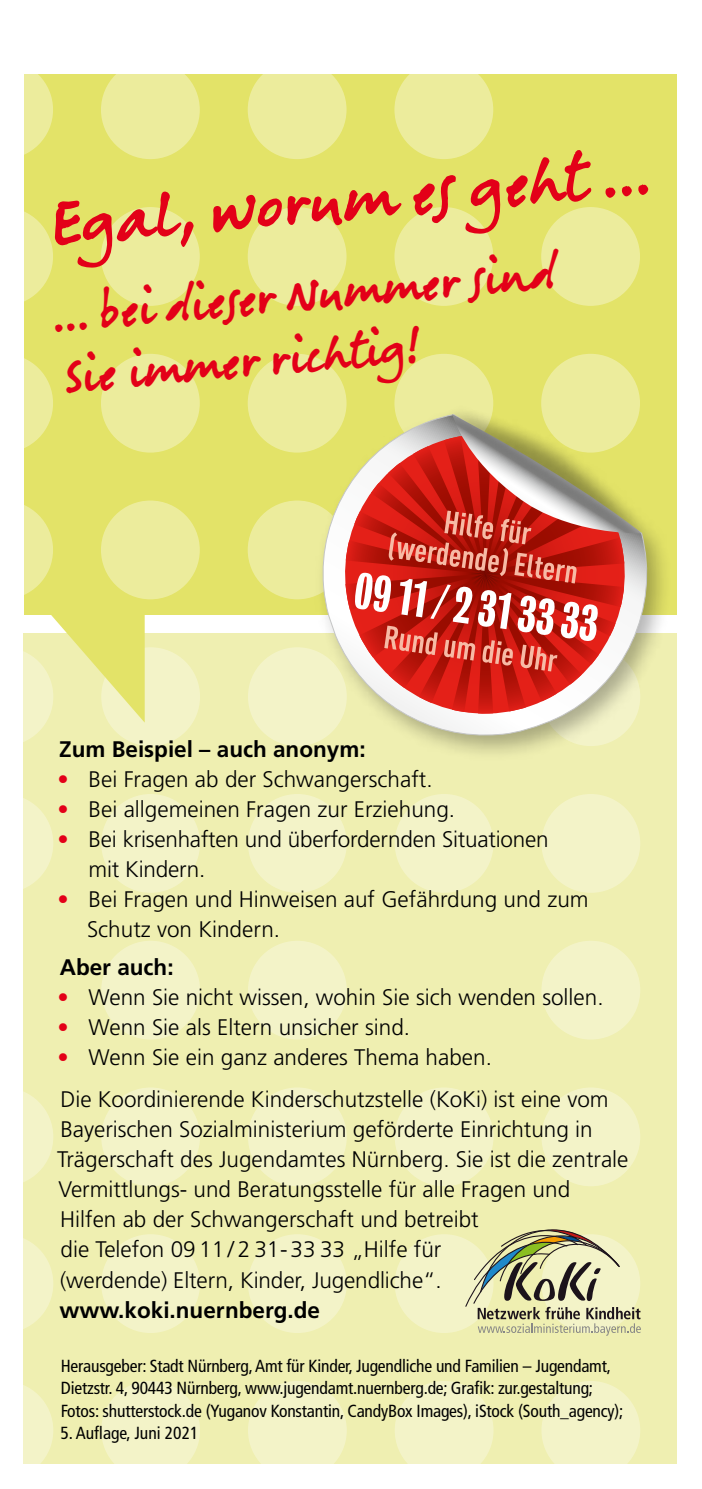
<style>
.page{position:relative;width:702px;height:1489px;background:#fff}
.page>*{position:absolute;margin:0;border:0;box-sizing:border-box;transform-origin:0 0}
.t1{font:58px "Berranger Hand ITC Std";color:#e30018}
.t2{font:43.25px/61.5px "Berranger Hand ITC Std";color:#e30018}
.t3{font:300 22.5px/30px "Frutiger";color:#000}
.t4{font:700 22.5px "Frutiger";color:#000}
.t5{font:condensed 17.5px/22.5px "Frutiger";letter-spacing:-.01em;color:#000}
.s1{color:#e30018}
</style>
<div class="page">
<div style="left:24px;top:624px;width:653px;height:839px;background:#efefb1"></div>
<div style="left:101px;top:647px;width:99px;height:99px;background:#f3f3c8;border-radius:50%"></div>
<div style="left:248px;top:647px;width:99px;height:99px;background:#f3f3c8;border-radius:50%"></div>
<svg style="left:24px;top:798px;width:29px;height:90px"></svg>
<div style="left:101px;top:794px;width:99px;height:98px;background:#f3f3c8;border-radius:50%"></div>
<div style="left:248px;top:794px;width:99px;height:98px;background:#f3f3c8;border-radius:50%"></div>
<div style="left:394px;top:794px;width:99px;height:98px;background:#f3f3c8;border-radius:50%"></div>
<div style="left:541px;top:794px;width:99px;height:98px;background:#f3f3c8;border-radius:50%"></div>
<div style="left:101px;top:940px;width:99px;height:99px;background:#f3f3c8;border-radius:50%"></div>
<div style="left:248px;top:940px;width:99px;height:99px;background:#f3f3c8;border-radius:50%"></div>
<div style="left:541px;top:940px;width:99px;height:99px;background:#f3f3c8;border-radius:50%"></div>
<svg style="left:24px;top:1092px;width:29px;height:90px"></svg>
<div style="left:101px;top:1087px;width:99px;height:99px;background:#f3f3c8;border-radius:50%"></div>
<div style="left:248px;top:1087px;width:99px;height:99px;background:#f3f3c8;border-radius:50%"></div>
<div style="left:394px;top:1087px;width:99px;height:99px;background:#f3f3c8;border-radius:50%"></div>
<div style="left:541px;top:1087px;width:99px;height:99px;background:#f3f3c8;border-radius:50%"></div>
<svg style="left:24px;top:1239px;width:29px;height:90px"></svg>
<div style="left:101px;top:1234px;width:99px;height:98px;background:#f3f3c8;border-radius:50%"></div>
<div style="left:248px;top:1234px;width:99px;height:98px;background:#f3f3c8;border-radius:50%"></div>
<div style="left:394px;top:1234px;width:99px;height:98px;background:#f3f3c8;border-radius:50%"></div>
<svg style="left:24px;top:1385px;width:29px;height:78px"></svg>
<svg style="left:101px;top:1381px;width:99px;height:82px"></svg>
<svg style="left:248px;top:1381px;width:99px;height:82px"></svg>
<svg style="left:395px;top:1381px;width:98px;height:82px"></svg>
<svg style="left:541px;top:1381px;width:99px;height:82px"></svg>
<div style="left:25px;top:74px;width:653px;height:559px;background:#e3e368"></div>
<svg style="left:25px;top:74px;width:28px;height:80px"></svg>
<svg style="left:101px;top:74px;width:99px;height:85px"></svg>
<svg style="left:248px;top:74px;width:98px;height:85px"></svg>
<svg style="left:394px;top:74px;width:99px;height:85px"></svg>
<svg style="left:25px;top:212px;width:28px;height:89px"></svg>
<div style="left:101px;top:207px;width:99px;height:99px;background:#ecec9c;border-radius:50%"></div>
<div style="left:248px;top:207px;width:98px;height:99px;background:#ecec9c;border-radius:50%"></div>
<div style="left:394px;top:207px;width:99px;height:99px;background:#ecec9c;border-radius:50%"></div>
<div style="left:541px;top:207px;width:99px;height:99px;background:#ecec9c;border-radius:50%"></div>
<svg style="left:25px;top:359px;width:28px;height:89px"></svg>
<div style="left:101px;top:354px;width:99px;height:98px;background:#ecec9c;border-radius:50%"></div>
<div style="left:248px;top:354px;width:98px;height:98px;background:#ecec9c;border-radius:50%"></div>
<svg style="left:25px;top:505px;width:28px;height:90px"></svg>
<div style="left:101px;top:500px;width:99px;height:99px;background:#ecec9c;border-radius:50%"></div>
<div style="left:248px;top:500px;width:98px;height:99px;background:#ecec9c;border-radius:50%"></div>
<div style="left:11px;top:615px;width:676px;height:17px;background:#fff"></div>
<svg style="left:24px;top:609px;width:121px;height:133px"></svg>
<svg style="left:465px;top:1229px;width:175px;height:106px"></svg>
<div style="left:314px;top:405px;width:359px;height:356px;background:#000;opacity:.3"></div>
<svg style="left:317px;top:414px;width:343px;height:326px"></svg>
<svg style="left:327px;top:434px;width:315px;height:297px"></svg>
<svg style="left:345px;top:434px;width:9px;height:176px"></svg>
<img style="left:356px;top:304px;width:321px;height:340px">
<svg style="left:354px;top:414px;width:289px;height:257px;background:#ce7057"></svg>
<div style="left:677px;top:0;width:25px;height:1488px;background:#fff"></div>
<h1 class="t1" style="left:48px;top:185px;width:602px;rotate:-5deg">Egal, worum es geht ...</h1>
<h2 class="t2" style="left:49px;top:289px;width:506px;rotate:-5deg">... bei dieser Nummer sind<br>Sie immer richtig!</h2>
<p class="t4" style="left:59px;top:736px;width:308px">Zum Beispiel – auch anonym:</p>
<p class="t3" style="left:57px;top:764px;width:376px"><span class="s1">•</span> Bei Fragen ab der Schwangerschaft.</p>
<p class="t3" style="left:57px;top:794px;width:399px"><span class="s1">•</span> Bei allgemeinen Fragen zur Erziehung.</p>
<p class="t3" style="left:89px;top:824px;width:461px;text-indent:-31px"><span class="s1">•</span> Bei krisenhaften und überfordernden Situationen mit Kindern.</p>
<p class="t3" style="left:87px;top:884px;width:503px;text-indent:-30px"><span class="s1">•</span> Bei Fragen und Hinweisen auf Gefährdung und zum<br>Schutz von Kindern.</p>
<p class="t4" style="left:60px;top:953px;width:115px">Aber auch:</p>
<p class="t3" style="left:57px;top:982px;width:547px"><span class="s1">•</span> Wenn Sie nicht wissen, wohin Sie sich wenden sollen.</p>
<p class="t3" style="left:57px;top:1012px;width:354px"><span class="s1">•</span> Wenn Sie als Eltern unsicher sind.</p>
<p class="t3" style="left:57px;top:1036px;width:552px;line-height:42.5px"><span class="s1">•</span> Wenn Sie ein ganz anderes Thema haben.<br>Die Koordinierende Kinderschutzstelle (KoKi) ist eine vom</p>
<p class="t3" style="left:57px;top:1114px;width:572px">Bayerischen Sozialministerium geförderte Einrichtung in Trägerschaft des Jugendamtes Nürnberg. Sie ist die zentrale Vermittlungs- und Beratungsstelle für alle Fragen und Hilfen ab der Schwangerschaft und betreibt<br>die Telefon 09 11 / 2 31-33 33 „Hilfe für<br>(werdende) Eltern, Kinder, Jugendliche“.</p>
<p class="t4" style="left:59px;top:1296px;width:262px">www.koki.nuernberg.de</p>
<p class="t5" style="left:61px;top:1354px;width:564px">Herausgeber: Stadt Nürnberg, Amt für Kinder, Jugendliche und Familien – Jugendamt,<br>Dietzstr. 4, 90443 Nürnberg, www.jugendamt.nuernberg.de; Grafik: zur.gestaltung;<br>Fotos: shutterstock.de (Yuganov Konstantin, CandyBox Images), iStock (South_agency);</p>
<p class="t5" style="left:61px;top:1421px;width:139px">5. Auflage, Juni 2021</p>
</div>
